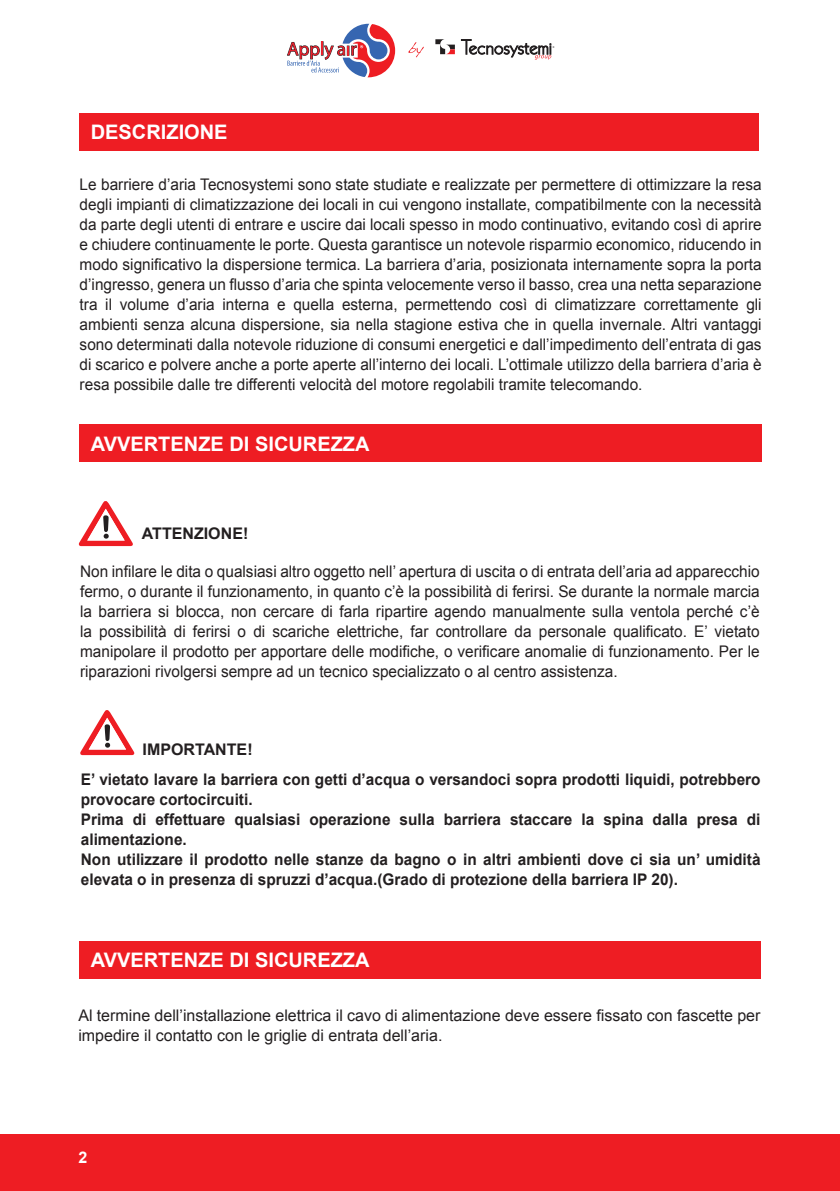
<style>
.page{position:relative;width:840px;height:1191px;background:#fff}
.page>*{position:absolute;margin:0;border:0;box-sizing:border-box;transform-origin:0 0}
.t1{font:700 20px "Arial";color:#fff}
.t2{font:16px/20px "Arial";color:#231f20;text-align:justify;scale:.96 1}
.t3{font:700 16px/20px "Arial";color:#231f20;scale:.96 1}
.t4{font:16px/20px "Arial";color:#231f20}
.t5{font:700 16px/30px "Arial";color:#231f20}
.t6{font:700 16px "Arial";color:#fff}
</style>
<div class="page">
<hr style="left:839px;top:1134px;width:1px;height:57px;background:#ee1d23">
<svg style="left:435px;top:39px;width:19px;height:15px"></svg>
<svg style="left:461px;top:39px;width:93px;height:21px"></svg>
<svg style="left:408px;top:42px;width:15px;height:15px"></svg>
<svg style="left:287px;top:24px;width:108px;height:53px"></svg>
<div style="left:0;top:1134px;width:839px;height:57px;background:#ee1d23"></div>
<div style="left:79px;top:113px;width:680px;height:38px;background:#ee1d23"></div>
<div style="left:79px;top:424px;width:682px;height:37px;background:#ee1d23"></div>
<svg style="left:79px;top:501px;width:54px;height:45px"></svg>
<svg style="left:80px;top:710px;width:55px;height:45px"></svg>
<div style="left:79px;top:940px;width:681px;height:38px;background:#ee1d23"></div>
<p class="t1" style="left:91px;top:119px;width:138px">DESCRIZIONE</p>
<p class="t2" style="left:80px;top:175px;width:711px">Le barriere d’aria Tecnosystemi sono state studiate e realizzate per permettere di ottimizzare la resa degli impianti di climatizzazione dei locali in cui vengono installate, compatibilmente con la necessità da parte degli utenti di entrare e uscire dai locali spesso in modo continuativo, evitando così di aprire e chiudere continuamente le porte. Questa garantisce un notevole risparmio economico, riducendo in modo significativo la dispersione termica. La barriera d’aria, posizionata internamente sopra la porta d’ingresso, genera un flusso d’aria che spinta velocemente verso il basso, crea una netta separazione tra il volume d’aria interna e quella esterna, permettendo così di climatizzare correttamente gli ambienti senza alcuna dispersione, sia nella stagione estiva che in quella invernale. Altri vantaggi sono determinati dalla notevole riduzione di consumi energetici e dall’impedimento dell’entrata di gas di scarico e polvere anche a porte aperte all’interno dei locali. L’ottimale utilizzo della barriera d’aria è resa possibile dalle tre differenti velocità del motore regolabili tramite telecomando.</p>
<p class="t1" style="left:91px;top:430px;width:280px">AVVERTENZE DI SICUREZZA</p>
<p class="t5" style="left:142px;top:519px;width:108px">ATTENZIONE!</p>
<p class="t2" style="left:80px;top:561px;width:709px">Non infilare le dita o qualsiasi altro oggetto nell’ apertura di uscita o di entrata dell’aria ad apparecchio fermo, o durante il funzionamento, in quanto c’è la possibilità di ferirsi. Se durante la normale marcia la barriera si blocca, non cercare di farla ripartire agendo manualmente sulla ventola perché c’è la possibilità di ferirsi o di scariche elettriche, far controllare da personale qualificato. E’ vietato manipolare il prodotto per apportare delle modifiche, o verificare anomalie di funzionamento. Per le riparazioni rivolgersi sempre ad un tecnico specializzato o al centro assistenza.</p>
<p class="t5" style="left:81px;top:734px;width:680px;text-indent:62px">IMPORTANTE!<br>E’ vietato lavare la barriera con getti d’acqua o versandoci sopra prodotti liquidi, potrebbero</p>
<p class="t3" style="left:81px;top:789px;width:709px">provocare cortocircuiti.<br>Prima di effettuare qualsiasi operazione sulla barriera staccare la spina dalla presa di alimentazione.<br>Non utilizzare il prodotto nelle stanze da bagno o in altri ambienti dove ci sia un’ umidità elevata o in presenza di spruzzi d’acqua.(Grado di protezione della barriera IP 20).</p>
<p class="t1" style="left:91px;top:946px;width:280px">AVVERTENZE DI SICUREZZA</p>
<p class="t4" style="left:78px;top:1005px;width:683px">Al termine dell’installazione elettrica il cavo di alimentazione deve essere fissato con fascette per impedire il contatto con le griglie di entrata dell’aria.</p>
<p class="t6" style="left:79px;top:1146px;width:10px">2</p>
</div>
